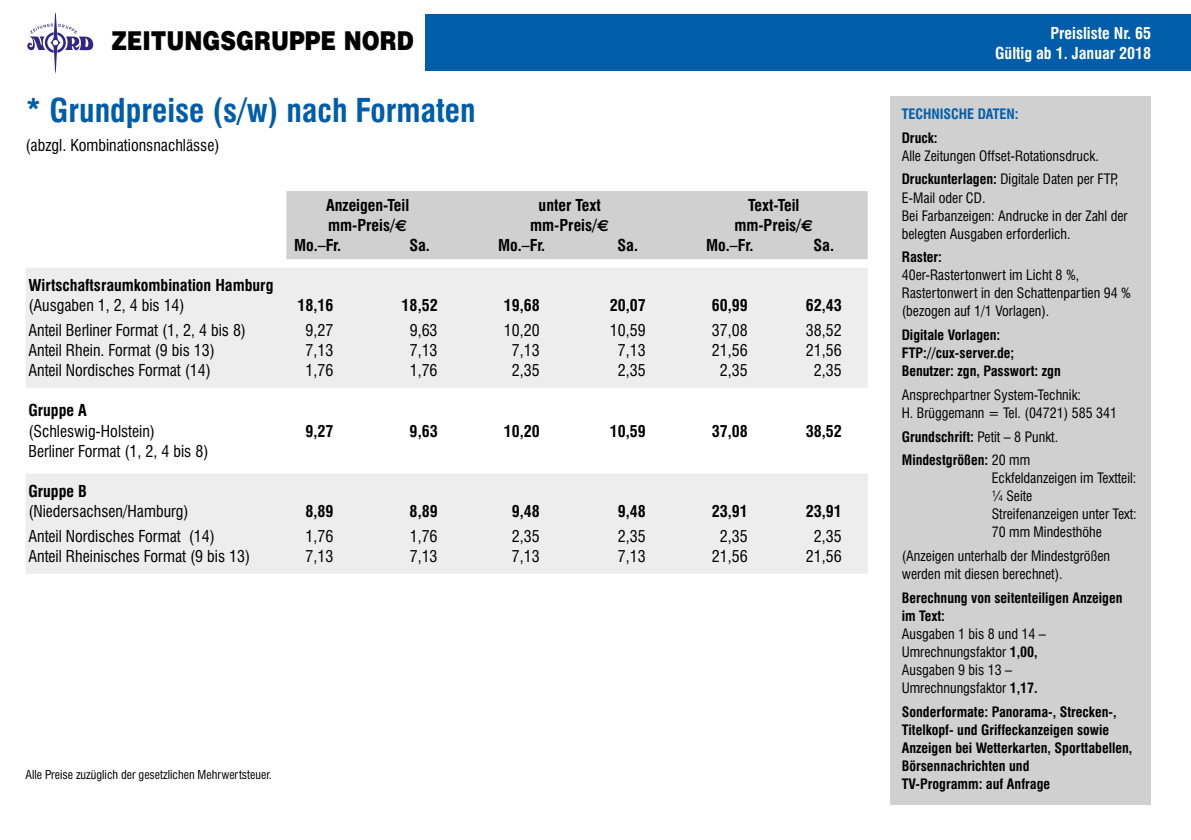
<style>
.page{position:relative;width:1191px;height:840px;background:#fff}
.page>*{position:absolute;margin:0;border:0;box-sizing:border-box;transform-origin:0 0}
.t1{font:700 condensed 32px "Swiss 721 BT";color:#005da9}
.t2{font:26px "Helvetica Black OV WMFKBC";color:#000;scale:.83 1}
.t3{font:condensed 16px "Swiss 721 BT";color:#000}
.t4{font:700 condensed 16px "Swiss 721 BT";color:#000}
.t5{font:700 condensed 16px/20px "Swiss 721 BT";color:#fff;text-align:right}
.t6{font:condensed 14px/18px "Swiss 721 BT";color:#000}
.t7{font:700 condensed 14px/18px "Swiss 721 BT";color:#000}
.t8{font:700 condensed 14px "Swiss 721 BT";color:#005da9}
.t9{font:condensed 12px "Swiss 721 BT";color:#000}
.s1{font-family:"Euro Sans";font-stretch:normal}
.s2{font-weight:700}
.s3{font-weight:400}
</style>
<div class="page">
<svg style="left:27px;top:14px;width:66px;height:60px"></svg>
<div style="left:425px;top:14px;width:766px;height:57px;background:#005da9"></div>
<div style="left:890px;top:96px;width:261px;height:708px;background:#d0d0d0"></div>
<div style="left:286px;top:191px;width:581px;height:68px;background:#d0d0d0"></div>
<div style="left:26px;top:267px;width:841px;height:120px;background:#ededed"></div>
<div style="left:26px;top:473px;width:841px;height:100px;background:#ededed"></div>
<h2 class="t2" style="left:111px;top:24px;width:365px">ZEITUNGSGRUPPE NORD</h2>
<p class="t5" style="left:995px;top:23px;width:158px">Preisliste Nr. 65<br>Gültig ab 1. Januar 2018</p>
<h1 class="t1" style="left:26px;top:91px;width:451px">* Grundpreise (s/w) nach Formaten</h1>
<p class="t3" style="left:26px;top:135px;width:195px">(abzgl. Kombinationsnachlässe)</p>
<p class="t4" style="left:326px;top:195px;width:85px">Anzeigen-Teil</p>
<p class="t4" style="left:538px;top:195px;width:64px">unter Text</p>
<p class="t4" style="left:748px;top:195px;width:53px">Text-Teil</p>
<p class="t4" style="left:328px;top:215px;width:80px">mm-Preis/<span class="s1">€</span></p>
<p class="t4" style="left:530px;top:215px;width:80px">mm-Preis/<span class="s1">€</span></p>
<p class="t4" style="left:734px;top:215px;width:80px">mm-Preis/<span class="s1">€</span></p>
<p class="t4" style="left:294px;top:235px;width:49px">Mo.–Fr.</p>
<p class="t4" style="left:409px;top:235px;width:22px">Sa.</p>
<p class="t4" style="left:498px;top:235px;width:49px">Mo.–Fr.</p>
<p class="t4" style="left:617px;top:235px;width:22px">Sa.</p>
<p class="t4" style="left:706px;top:235px;width:49px">Mo.–Fr.</p>
<p class="t4" style="left:813px;top:235px;width:22px">Sa.</p>
<p class="t4" style="left:28px;top:275px;width:247px">Wirtschaftsraumkombination Hamburg</p>
<p class="t3" style="left:28px;top:295px;width:158px">(Ausgaben 1, 2, 4 bis 14)</p>
<p class="t4" style="left:298px;top:295px;width:37px">18,16</p>
<p class="t4" style="left:402px;top:295px;width:37px">18,52</p>
<p class="t4" style="left:504px;top:295px;width:37px">19,68</p>
<p class="t4" style="left:610px;top:295px;width:37px">20,07</p>
<p class="t4" style="left:712px;top:295px;width:37px">60,99</p>
<p class="t4" style="left:806px;top:295px;width:37px">62,43</p>
<p class="t3" style="left:28px;top:321px;width:219px">Anteil Berliner Format (1, 2, 4 bis 8)</p>
<p class="t3" style="left:306px;top:321px;width:29px">9,27</p>
<p class="t3" style="left:410px;top:321px;width:29px">9,63</p>
<p class="t3" style="left:504px;top:321px;width:37px">10,20</p>
<p class="t3" style="left:610px;top:321px;width:37px">10,59</p>
<p class="t3" style="left:712px;top:321px;width:37px">37,08</p>
<p class="t3" style="left:806px;top:321px;width:37px">38,52</p>
<p class="t3" style="left:28px;top:341px;width:188px">Anteil Rhein. Format (9 bis 13)</p>
<p class="t3" style="left:306px;top:341px;width:29px">7,13</p>
<p class="t3" style="left:410px;top:341px;width:29px">7,13</p>
<p class="t3" style="left:512px;top:341px;width:29px">7,13</p>
<p class="t3" style="left:618px;top:341px;width:29px">7,13</p>
<p class="t3" style="left:712px;top:341px;width:37px">21,56</p>
<p class="t3" style="left:806px;top:341px;width:37px">21,56</p>
<p class="t3" style="left:28px;top:361px;width:184px">Anteil Nordisches Format (14)</p>
<p class="t3" style="left:306px;top:361px;width:29px">1,76</p>
<p class="t3" style="left:410px;top:361px;width:29px">1,76</p>
<p class="t3" style="left:512px;top:361px;width:29px">2,35</p>
<p class="t3" style="left:618px;top:361px;width:29px">2,35</p>
<p class="t3" style="left:720px;top:361px;width:29px">2,35</p>
<p class="t3" style="left:814px;top:361px;width:29px">2,35</p>
<p class="t4" style="left:28px;top:401px;width:60px">Gruppe A</p>
<p class="t3" style="left:28px;top:421px;width:128px">(Schleswig-Holstein)</p>
<p class="t4" style="left:306px;top:421px;width:29px">9,27</p>
<p class="t4" style="left:410px;top:421px;width:29px">9,63</p>
<p class="t4" style="left:504px;top:421px;width:37px">10,20</p>
<p class="t4" style="left:610px;top:421px;width:37px">10,59</p>
<p class="t4" style="left:712px;top:421px;width:37px">37,08</p>
<p class="t4" style="left:806px;top:421px;width:37px">38,52</p>
<p class="t3" style="left:28px;top:441px;width:182px">Berliner Format (1, 2, 4 bis 8)</p>
<p class="t4" style="left:28px;top:481px;width:60px">Gruppe B</p>
<p class="t3" style="left:28px;top:501px;width:162px">(Niedersachsen/Hamburg)</p>
<p class="t4" style="left:306px;top:501px;width:29px">8,89</p>
<p class="t4" style="left:410px;top:501px;width:29px">8,89</p>
<p class="t4" style="left:512px;top:501px;width:29px">9,48</p>
<p class="t4" style="left:618px;top:501px;width:29px">9,48</p>
<p class="t4" style="left:712px;top:501px;width:37px">23,91</p>
<p class="t4" style="left:806px;top:501px;width:37px">23,91</p>
<p class="t3" style="left:28px;top:526px;width:188px">Anteil Nordisches Format (14)</p>
<p class="t3" style="left:306px;top:526px;width:29px">1,76</p>
<p class="t3" style="left:410px;top:526px;width:29px">1,76</p>
<p class="t3" style="left:512px;top:526px;width:29px">2,35</p>
<p class="t3" style="left:618px;top:526px;width:29px">2,35</p>
<p class="t3" style="left:720px;top:526px;width:29px">2,35</p>
<p class="t3" style="left:814px;top:526px;width:29px">2,35</p>
<p class="t3" style="left:28px;top:546px;width:223px">Anteil Rheinisches Format (9 bis 13)</p>
<p class="t3" style="left:306px;top:546px;width:29px">7,13</p>
<p class="t3" style="left:410px;top:546px;width:29px">7,13</p>
<p class="t3" style="left:512px;top:546px;width:29px">7,13</p>
<p class="t3" style="left:618px;top:546px;width:29px">7,13</p>
<p class="t3" style="left:712px;top:546px;width:37px">21,56</p>
<p class="t3" style="left:806px;top:546px;width:37px">21,56</p>
<p class="t9" style="left:26px;top:766px;width:248px">Alle Preise zuzüglich der gesetzlichen Mehrwertsteuer.</p>
<p class="t8" style="left:901px;top:105px;width:118px">TECHNISCHE DATEN:</p>
<p class="t7" style="left:901px;top:129px;width:37px">Druck:</p>
<p class="t6" style="left:901px;top:144px;width:218px;line-height:23.6px">Alle Zeitungen Offset-Rotationsdruck.<br><span class="s2">Druckunterlagen:</span> Digitale Daten per FTP,</p>
<p class="t6" style="left:901px;top:188px;width:227px">E-Mail oder CD.<br>Bei Farbanzeigen: Andrucke in der Zahl der belegten Ausgaben erforderlich.</p>
<p class="t7" style="left:901px;top:248px;width:42px">Raster:</p>
<p class="t6" style="left:901px;top:266px;width:231px">40er-Rastertonwert im Licht 8 %,<br>Rastertonwert in den Schattenpartien 94 % (bezogen auf 1/1 Vorlagen).</p>
<p class="t7" style="left:901px;top:326px;width:160px">Digitale Vorlagen:<br>FTP://cux-server.de;<br>Benutzer: zgn, Passwort: zgn</p>
<p class="t6" style="left:901px;top:385px;width:217px">Ansprechpartner System-Technik:<br>H. Brüggemann = Tel. (04721) 585 341</p>
<p class="t7" style="left:901px;top:424px;width:158px;line-height:23.6px">Grundschrift: <span class="s3">Petit – 8 Punkt.<br></span>Mindestgrößen: <span class="s3">20 mm</span></p>
<p class="t6" style="left:991px;top:469px;width:146px">Eckfeldanzeigen im Textteil: ¼ Seite<br>Streifenanzeigen unter Text:<br>70 mm Mindesthöhe</p>
<p class="t6" style="left:901px;top:546px;width:210px">(Anzeigen unterhalb der Mindestgrößen werden mit diesen berechnet).</p>
<p class="t7" style="left:901px;top:588px;width:222px">Berechnung von seitenteiligen Anzeigen im Text:</p>
<p class="t6" style="left:901px;top:624px;width:146px">Ausgaben 1 bis 8 und 14 –<br>Umrechnungsfaktor <span class="s2">1,00,<br></span>Ausgaben 9 bis 13 –<br>Umrechnungsfaktor <span class="s2">1,17.</span></p>
<p class="t7" style="left:901px;top:702px;width:232px">Sonderformate: Panorama-, Strecken-, Titelkopf- und Griffeckanzeigen sowie Anzeigen bei Wetterkarten, Sporttabellen, Börsennachrichten und<br>TV-Programm: auf Anfrage</p>
</div>
